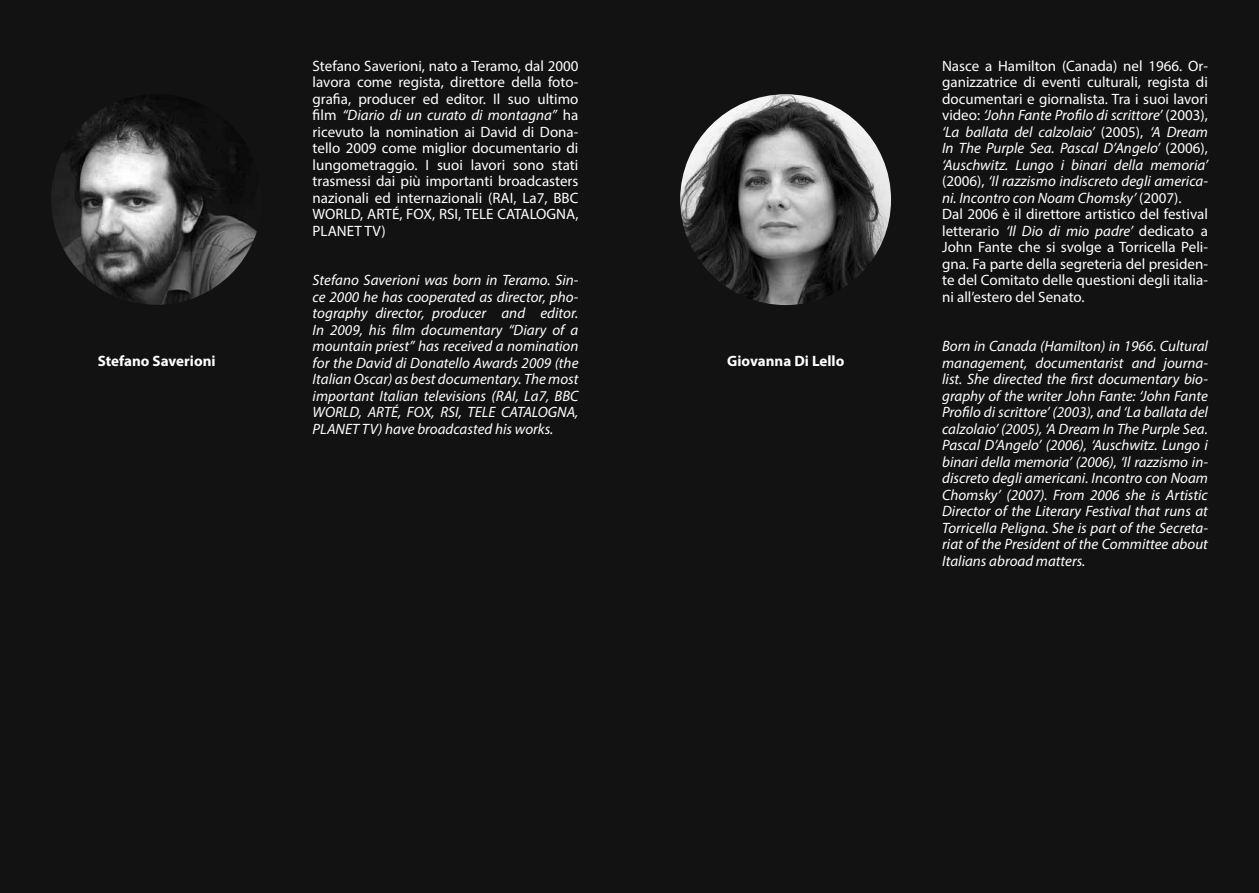
<style>
.page{position:relative;width:1259px;height:893px;background:#fff}
.page>*{position:absolute;margin:0;border:0;box-sizing:border-box;transform-origin:0 0}
.t1{font:15px/16.5px "Myriad Pro";color:#fff;text-align:justify}
.t2{font:italic 15px/16.5px "Myriad Pro";color:#fff;text-align:justify}
.t3{font:700 15px "Myriad Pro";color:#fff}
.s1{font-style:italic}
</style>
<div class="page">
<div style="left:0;top:0;width:648px;height:893px;background:#121212"></div>
<img style="left:51px;top:94px;width:211px;height:211px;border-radius:105px">
<div style="left:602px;top:0;width:657px;height:893px;background:#121212"></div>
<img style="left:680px;top:94px;width:211px;height:211px;border-radius:105px">
<p class="t3" style="left:98px;top:351px;width:119px">Stefano Saverioni</p>
<p class="t1" style="left:313px;top:57px;width:267px">Stefano Saverioni, nato a Teramo, dal 2000 lavora come regista, direttore della foto&shy;grafia, producer ed editor. Il suo ultimo film <span class="s1">“Diario di un curato di montagna”</span> ha ricevuto la nomination ai David di Dona&shy;tello 2009 come miglior documentario di lungometraggio. I suoi lavori sono stati trasmessi dai più importanti broadcasters nazionali ed internazionali (RAI, La7, BBC WORLD, ARTÉ, FOX, RSI, TELE CATALOGNA, PLANET TV)</p>
<p class="t2" style="left:313px;top:272px;width:267px">Stefano Saverioni was born in Teramo. Sin&shy;ce 2000 he has cooperated as director, pho&shy;tography director, producer and editor.<br>In 2009, his film documentary “Diary of a mountain priest” has received a nomination for the David di Donatello Awards 2009 (the Italian Oscar) as best documentary. The most important Italian televisions (RAI, La7, BBC WORLD, ARTÉ, FOX, RSI, TELE CATALOGNA, PLANET TV) have broadcasted his works.</p>
<p class="t3" style="left:727px;top:351px;width:119px">Giovanna Di Lello</p>
<p class="t1" style="left:942px;top:57px;width:267px;text-align:left">Nasce a Hamilton (Canada) nel 1966. Or&shy;ganizzatrice di eventi culturali, regista di documentari e giornalista. Tra i suoi lavori video: <span class="s1">‘John Fante Profilo di scrittore’</span> (2003), <span class="s1">‘La ballata del calzolaio’</span> (2005), <span class="s1">‘A Dream In The Purple Sea. Pascal D’Angelo’</span> (2006), <span class="s1">‘Auschwitz. Lungo i binari della memoria’ </span>(2006), <span class="s1">‘Il razzismo indiscreto degli america&shy;ni. Incontro con Noam Chomsky’</span> (2007).<br>Dal 2006 è il direttore artistico del festival letterario <span class="s1">‘Il Dio di mio padre’</span> dedicato a John Fante che si svolge a Torricella Peli&shy;gna. Fa parte della segreteria del presiden&shy;te del Comitato delle questioni degli italia&shy;ni all’estero del Senato.</p>
<p class="t2" style="left:942px;top:338px;width:267px">Born in Canada (Hamilton) in 1966. Cultural management, documentarist and journa&shy;list. She directed the first documentary bio&shy;graphy of the writer John Fante: ‘John Fante Profilo di scrittore’ (2003), and ‘La ballata del calzolaio’ (2005), ‘A Dream In The Purple Sea.<br>Pascal D’Angelo’ (2006), ‘Auschwitz. Lungo i binari della memoria’ (2006), ‘Il razzismo in&shy;discreto degli americani. Incontro con Noam Chomsky’ (2007). From 2006 she is Artistic Director of the Literary Festival that runs at Torricella Peligna. She is part of the Secreta&shy;riat of the President of the Committee about Italians abroad matters.</p>
</div>
